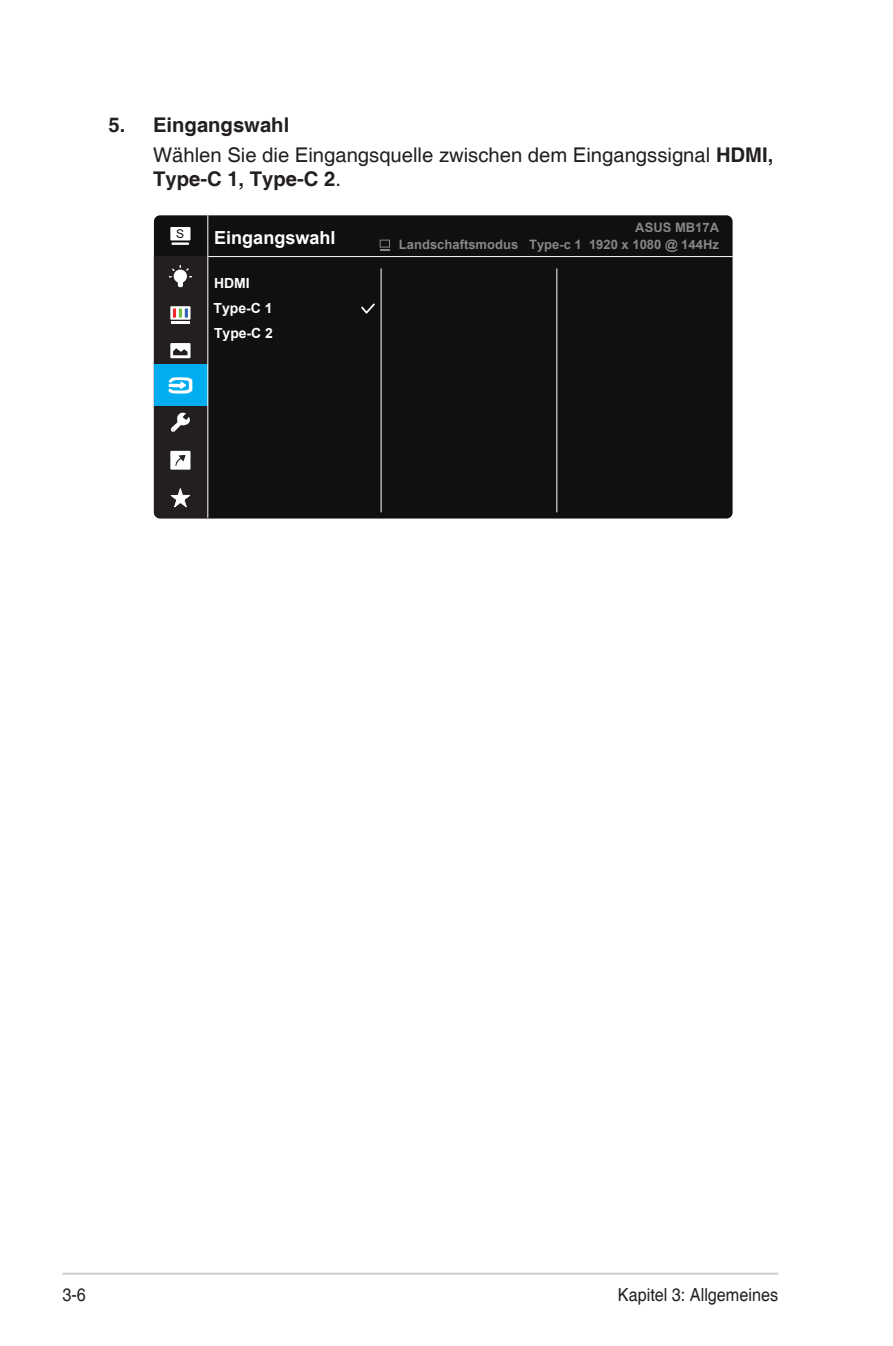
<style>
.page{position:relative;width:893px;height:1346px;background:#fff}
.page>*{position:absolute;margin:0;border:0;box-sizing:border-box;transform-origin:0 0}
.Body_Text_Indent{font:20.25px/24.3px "Helvetica";color:#231f20}
.OSD_Item{font:700 20.25px "Helvetica";color:#231f20}
.t1{font:18px "Helvetica";color:#231f20;scale:.9 1}
.t2{font:700 18px "Arial";color:#fff}
.t3{font:700 13.95px/25px "Arial";color:#fff}
.t4{font:700 13.05px "Arial";color:#fff}
.t5{font:11.92px "Arial";color:#101010}
.s1{font-weight:700}
</style>
<div class="page">
<hr style="left:63px;top:1272px;width:715px;height:3px;background:#d1d2d4">
<div style="left:154px;top:215px;width:579px;height:303px;background:#101010;border-radius:6px"></div>
<hr style="left:154px;top:256px;width:579px;height:1px;background:#fff">
<hr style="left:381px;top:268px;width:1px;height:244px;background:#fff">
<hr style="left:556px;top:268px;width:1px;height:244px;background:#fff">
<div style="left:170px;top:227px;width:20px;height:13px;background:#fff"></div>
<hr style="left:171px;top:242px;width:18px;height:3px;background:#fff">
<hr style="left:207px;top:215px;width:1px;height:303px;background:#fff">
<svg style="left:154px;top:256px;width:54px;height:262px;background:#364b55"></svg>
<svg style="left:361px;top:303px;width:14px;height:11px"></svg>
<svg style="left:380px;top:249px;width:9px;height:2px"></svg>
<p class="OSD_Item" style="left:108px;top:112px;width:182px">5. Eingangswahl</p>
<p class="Body_Text_Indent" style="left:153px;top:143px;width:622px">Wählen Sie die Eingangsquelle zwischen dem Eingangssignal <span class="s1">HDMI,<br>Type-C 1, Type-C 2</span>.</p>
<p class="t5" style="left:176px;top:226px;width:10px">S</p>
<p class="t2" style="left:214px;top:225px;width:123px">Eingangswahl</p>
<p class="t3" style="left:214px;top:271px;width:61px">HDMI<br>Type-C 1<br>Type-C 2</p>
<p class="t4" style="left:635px;top:218px;width:85px">ASUS MB17A</p>
<p class="t4" style="left:399px;top:236px;width:321px">Landschaftsmodus Type-c 1 1920 x 1080 @ 144Hz</p>
<p class="t1" style="left:63px;top:1284px;width:28px">3-6</p>
<p class="t1" style="left:618px;top:1284px;width:180px">Kapitel 3: Allgemeines</p>
</div>
